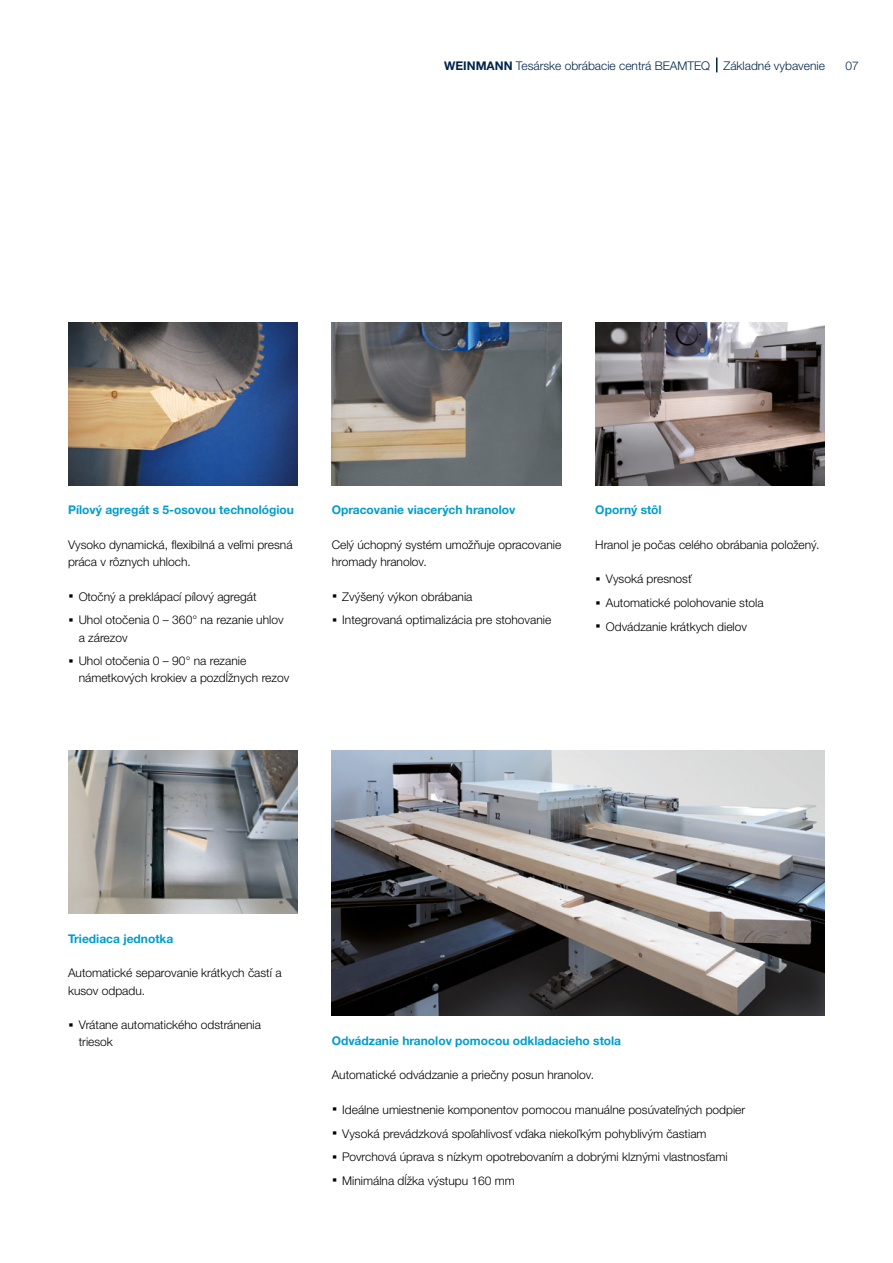
<style>
.page{position:relative;width:893px;height:1263px;background:#fff}
.page>*{position:absolute;margin:0;border:0;box-sizing:border-box;transform-origin:0 0}
.Text_Bild_8Pt_11_5pt{font:300 12px/17.2px "Helvetica Neue LTW1 G";color:#000}
.Text_Bild_8Pt_11_5pt-2{font:700 12px "Helvetica Neue LTW1 G";color:#009dcc}
._01_Musterseiten_Rub{font:300 12px "Helvetica Neue LTW1 G";color:#00254b}
.s1{font-weight:700}
.s2{font-weight:700;font-size:21px}
</style>
<div class="page">
<img style="left:595px;top:322px;width:230px;height:163px">
<img style="left:332px;top:322px;width:229px;height:163px">
<img style="left:68px;top:322px;width:230px;height:163px">
<img style="left:332px;top:751px;width:493px;height:265px">
<img style="left:68px;top:751px;width:230px;height:163px">
<svg style="left:716px;top:58px;width:1px;height:14px"></svg>
<p class="_01_Musterseiten_Rub" style="left:444px;top:58px;width:382px"><span class="s1">WEINMANN</span> Tesárske obrábacie centrá BEAMTEQ Základné vybavenie</p>
<p class="_01_Musterseiten_Rub" style="left:846px;top:58px;width:15px">07</p>
<p class="Text_Bild_8Pt_11_5pt-2" style="left:68px;top:503px;width:228px">Pílový agregát s 5-osovou technológiou</p>
<p class="Text_Bild_8Pt_11_5pt" style="left:68px;top:536px;width:226px">Vysoko dynamická, flexibilná a veľmi presná práca v rôznych uhloch.</p>
<p class="Text_Bild_8Pt_11_5pt" style="left:68px;top:588px;width:190px"><span class="s2">·</span> Otočný a preklápací pílový agregát</p>
<p class="Text_Bild_8Pt_11_5pt" style="left:79px;top:611px;width:206px;text-indent:-11px"><span class="s2">·</span> Uhol otočenia 0 – 360° na rezanie uhlov a zárezov</p>
<p class="Text_Bild_8Pt_11_5pt" style="left:79px;top:652px;width:212px;text-indent:-11px"><span class="s2">·</span> Uhol otočenia 0 – 90° na rezanie námetkových krokiev a pozdĺžnych rezov</p>
<p class="Text_Bild_8Pt_11_5pt-2" style="left:332px;top:503px;width:185px">Opracovanie viacerých hranolov</p>
<p class="Text_Bild_8Pt_11_5pt" style="left:332px;top:536px;width:231px">Celý úchopný systém umožňuje opracovanie hromady hranolov.</p>
<p class="Text_Bild_8Pt_11_5pt" style="left:332px;top:588px;width:142px"><span class="s2">·</span> Zvýšený výkon obrábania</p>
<p class="Text_Bild_8Pt_11_5pt" style="left:332px;top:611px;width:221px"><span class="s2">·</span> Integrovaná optimalizácia pre stohovanie</p>
<p class="Text_Bild_8Pt_11_5pt-2" style="left:595px;top:503px;width:68px">Oporný stôl</p>
<p class="Text_Bild_8Pt_11_5pt" style="left:595px;top:536px;width:226px">Hranol je počas celého obrábania položený.</p>
<p class="Text_Bild_8Pt_11_5pt" style="left:595px;top:570px;width:98px"><span class="s2">·</span> Vysoká presnosť</p>
<p class="Text_Bild_8Pt_11_5pt" style="left:595px;top:594px;width:170px"><span class="s2">·</span> Automatické polohovanie stola</p>
<p class="Text_Bild_8Pt_11_5pt" style="left:595px;top:618px;width:153px"><span class="s2">·</span> Odvádzanie krátkych dielov</p>
<p class="Text_Bild_8Pt_11_5pt-2" style="left:68px;top:931px;width:107px">Triediaca jednotka</p>
<p class="Text_Bild_8Pt_11_5pt" style="left:68px;top:964px;width:215px">Automatické separovanie krátkych častí a kusov odpadu.</p>
<p class="Text_Bild_8Pt_11_5pt" style="left:79px;top:1016px;width:184px;text-indent:-11px"><span class="s2">·</span> Vrátane automatického odstránenia triesok</p>
<p class="Text_Bild_8Pt_11_5pt-2" style="left:332px;top:1033px;width:291px">Odvádzanie hranolov pomocou odkladacieho stola</p>
<p class="Text_Bild_8Pt_11_5pt" style="left:332px;top:1066px;width:264px">Automatické odvádzanie a priečny posun hranolov.</p>
<p class="Text_Bild_8Pt_11_5pt" style="left:332px;top:1101px;width:415px"><span class="s2">·</span> Ideálne umiestnenie komponentov pomocou manuálne posúvateľných podpier</p>
<p class="Text_Bild_8Pt_11_5pt" style="left:332px;top:1124px;width:376px"><span class="s2">·</span> Vysoká prevádzková spoľahlivosť vďaka niekoľkým pohyblivým častiam</p>
<p class="Text_Bild_8Pt_11_5pt" style="left:332px;top:1148px;width:397px"><span class="s2">·</span> Povrchová úprava s nízkym opotrebovaním a dobrými klznými vlastnosťami</p>
<p class="Text_Bild_8Pt_11_5pt" style="left:332px;top:1172px;width:185px"><span class="s2">·</span> Minimálna dĺžka výstupu 160 mm</p>
</div>
